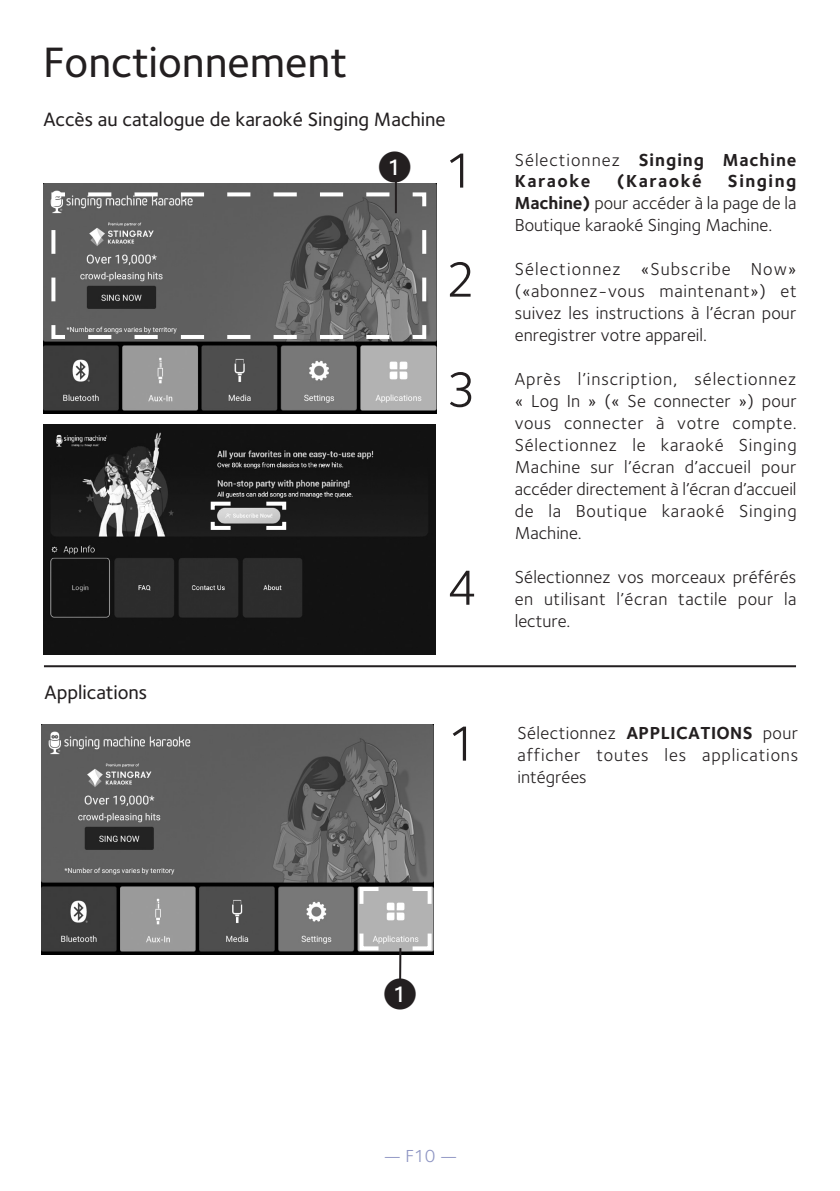
<style>
.page{position:relative;width:840px;height:1191px;background:#fff}
.page>*{position:absolute;margin:0;border:0;box-sizing:border-box;transform-origin:0 0}
.t1{font:51px "Foundry Sterling";color:#231f20}
.t2{font:500 44px "Foundry Sterling";color:#231f20}
.t3{font:32px "Deco Numbers LH Circle";color:#231f20}
.t4{font:500 20px "Foundry Sterling";color:#231f20}
.t5{font:18px/22px "Foundry Sterling";letter-spacing:.01em;color:#231f20;text-align:justify}
.t6{font:700 18px/21px "Foundry Sterling";letter-spacing:.07em;color:#231f20}
.t7{font:18px "Foundry Sterling";color:#8e95c3}
.s1{font-weight:400}
.s2{font-weight:700}
</style>
<div class="page">
<img style="left:41px;top:724px;width:392px;height:230px">
<img style="left:44px;top:184px;width:392px;height:229px">
<svg style="left:49px;top:190px;width:379px;height:151px;background:#686868"></svg>
<hr style="left:44px;top:665px;width:751px;height:2px;background:#231f20">
<svg style="left:357px;top:885px;width:76px;height:67px;background:#b7b7b7"></svg>
<hr style="left:399px;top:948px;width:2px;height:32px;background:#231f20">
<hr style="left:394px;top:180px;width:2px;height:33px;background:#231f20">
<img style="left:43px;top:424px;width:392px;height:230px">
<svg style="left:208px;top:499px;width:80px;height:33px;background:#7d7d7d"></svg>
<p class="t2" style="left:43px;top:37px;width:305px">Fonctionnement</p>
<p class="t4" style="left:43px;top:107px;width:403px">Accès au catalogue de karaoké Singing Machine</p>
<p class="t4" style="left:44px;top:680px;width:104px">Applications</p>
<p class="t3" style="left:378px;top:151px;width:33px">u</p>
<p class="t1" style="left:444px;top:141px;width:32px">1</p>
<p class="t6" style="left:514px;top:149px;width:283px"><span class="s1">Sélectionnez</span> Singing Machine<br>Karaoke</p>
<p class="t6" style="left:616px;top:170px;width:87px">(Karaoké</p>
<p class="t5" style="left:514px;top:169px;width:283px;text-indent:213px"><span class="s2">Singing Machine)</span> pour accéder à la page de la Boutique karaoké Singing Machine.</p>
<p class="t1" style="left:445px;top:250px;width:32px">2</p>
<p class="t5" style="left:514px;top:257px;width:283px">Sélectionnez «Subscribe Now» («abonnez-vous maintenant») et suivez les instructions à l’écran pour enregistrer votre appareil.</p>
<p class="t1" style="left:446px;top:360px;width:32px">3</p>
<p class="t5" style="left:514px;top:367px;width:283px">Après l’inscription, sélectionnez « Log In » (« Se connecter ») pour vous connecter à votre compte.<br>Sélectionnez le karaoké Singing Machine sur l’écran d’accueil pour accéder directement à l’écran d’accueil de la Boutique karaoké Singing Machine.</p>
<p class="t1" style="left:447px;top:558px;width:32px">4</p>
<p class="t5" style="left:514px;top:565px;width:283px">Sélectionnez vos morceaux préférés en utilisant l’écran tactile pour la lecture.</p>
<p class="t1" style="left:447px;top:714px;width:32px">1</p>
<p class="t5" style="left:517px;top:721px;width:282px">Sélectionnez <span class="s2">APPLICATIONS</span> pour afficher toutes les applications intégrées</p>
<p class="t3" style="left:384px;top:978px;width:33px">u</p>
<p class="t7" style="left:383px;top:1145px;width:76px">— F10 —</p>
</div>
